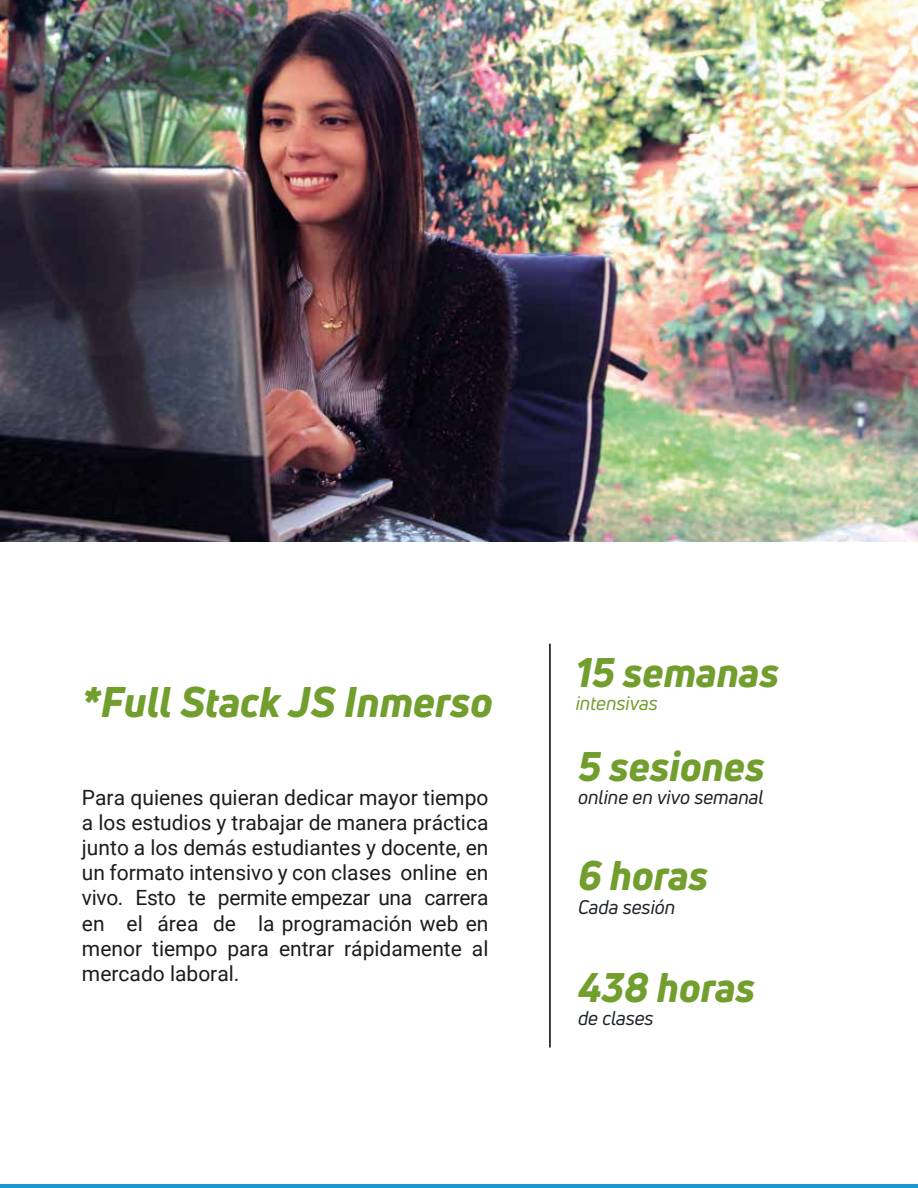
<style>
.page{position:relative;width:918px;height:1188px;background:#fff}
.page>*{position:absolute;margin:0;border:0;box-sizing:border-box;transform-origin:0 0}
.t1{font:italic 800 42px "Uni Neue";color:#729e2e}
.t2{font:italic 800 40.5px "Uni Neue";color:#729e2e}
.t3{font:21px/25.2px "Roboto";color:#1d1d1b;text-align:justify}
.t4{font:italic 19.35px "Uni Neue";color:#1e2328}
.t5{font:italic 19.35px "Uni Neue";color:#729e2e}
</style>
<div class="page">
<hr style="left:0;top:1184px;width:918px;height:4px;background:#1998d4">
<hr style="left:549px;top:644px;width:2px;height:403px;background:#000">
<img style="left:0;top:0;width:918px;height:542px">
<h1 class="t1" style="left:82px;top:673px;width:412px">*Full Stack JS Inmerso</h1>
<p class="t3" style="left:82px;top:784px;width:408px">Para quienes quieran dedicar mayor tiempo a los estudios y trabajar de manera práctica junto a los demás estudiantes y docente, en un formato intensivo y con clases online en vivo. Esto te permite empezar una carrera en el área de la programación web en menor tiempo para entrar rápidamente al mercado laboral.</p>
<h2 class="t2" style="left:576px;top:645px;width:205px">15 semanas</h2>
<p class="t5" style="left:576px;top:691px;width:83px">intensivas</p>
<h2 class="t2" style="left:578px;top:739px;width:188px">5 sesiones</h2>
<p class="t4" style="left:578px;top:785px;width:187px">online en vivo semanal</p>
<h2 class="t2" style="left:578px;top:848px;width:132px">6 horas</h2>
<p class="t4" style="left:578px;top:895px;width:99px">Cada sesión</p>
<h2 class="t2" style="left:578px;top:960px;width:179px">438 horas</h2>
<p class="t4" style="left:578px;top:1006px;width:77px">de clases</p>
</div>
